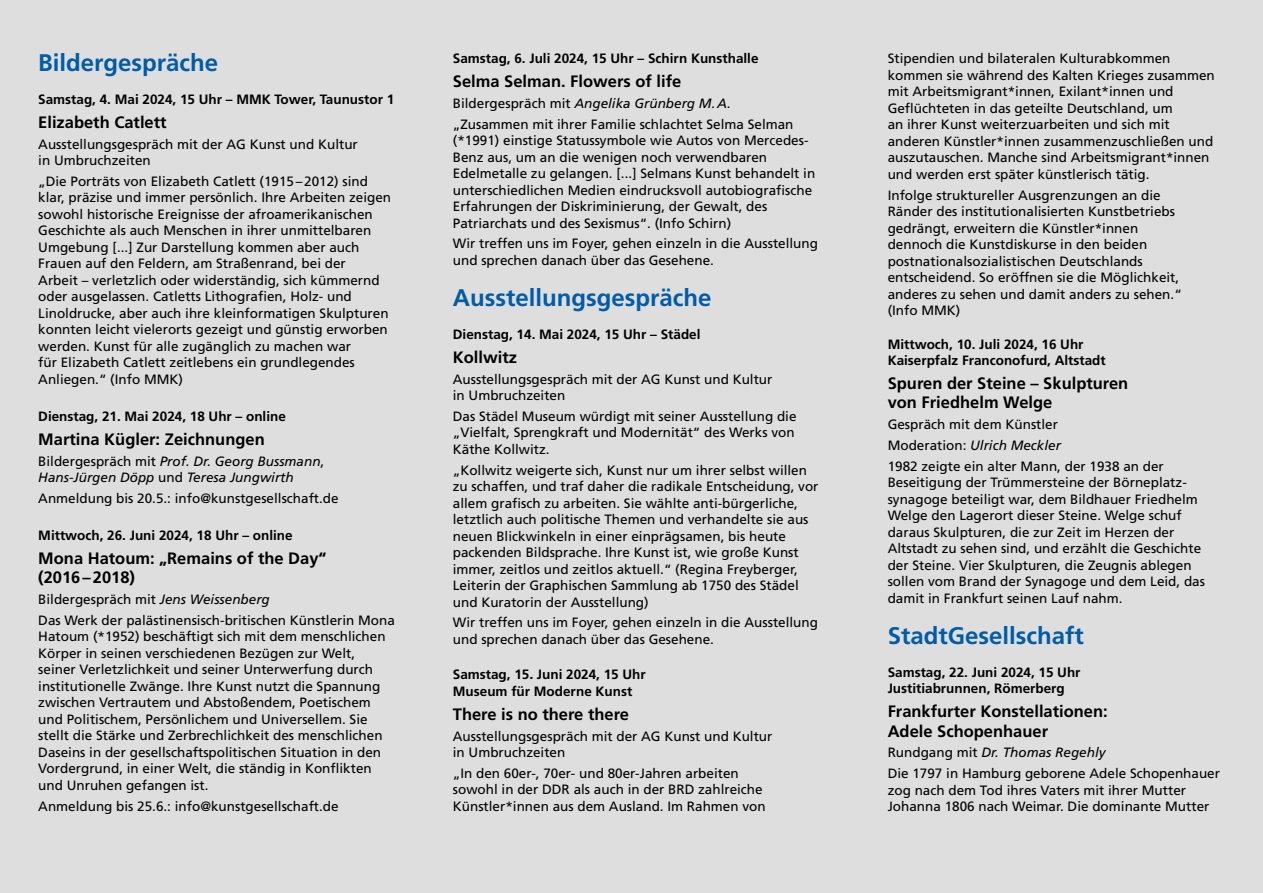
<style>
.page{position:relative;width:1263px;height:893px;background:#dedede}
.page>*{position:absolute;margin:0;border:0;box-sizing:border-box;transform-origin:0 0}
.t1{font:700 24px "Frutiger LT Std";color:#005ca8}
.t2{font:700 16.5px/19.5px "Frutiger LT Std";color:#000}
.t3{font:13.5px/16.5px "Frutiger LT Std";color:#000}
.t4{font:700 13.5px/16.5px "Frutiger LT Std";color:#000}
.t5{font:italic 13.5px/16.5px "Frutiger LT Std";color:#000}
.t6{font:300 13.5px "Frutiger LT Std";color:#000}
.s1{font-style:normal}
.s2{font-style:italic}
</style>
<div class="page">
<h1 class="t1" style="left:38px;top:49px;width:182px">Bildergespräche</h1>
<p class="t4" style="left:38px;top:91px;width:357px">Samstag, 4. Mai 2024, 15 Uhr – MMK Tower, Taunustor 1</p>
<p class="t2" style="left:38px;top:113px;width:130px">Elizabeth Catlett</p>
<p class="t3" style="left:38px;top:136px;width:321px">Ausstellungsgespräch mit der AG Kunst und Kultur in Umbruchzeiten</p>
<p class="t3" style="left:38px;top:173px;width:354px">„Die Porträts von Elizabeth Catlett (1915–2012) sind klar, präzise und immer persönlich. Ihre Arbeiten zeigen sowohl historische Ereignisse der afroamerikanischen Geschichte als auch Menschen in ihrer unmittelbaren Umgebung [...] Zur Darstellung kommen aber auch Frauen auf den Feldern, am Straßenrand, bei der<br>Arbeit – verletzlich oder widerständig, sich kümmernd oder ausgelassen. Catletts Lithografien, Holz- und Linoldrucke, aber auch ihre kleinformatigen Skulpturen konnten leicht vielerorts gezeigt und günstig erworben werden. Kunst für alle zugänglich zu machen war<br>für Elizabeth Catlett zeitlebens ein grundlegendes Anliegen.“ (Info MMK)</p>
<p class="t4" style="left:38px;top:408px;width:249px">Dienstag, 21. Mai 2024, 18 Uhr – online</p>
<p class="t2" style="left:38px;top:430px;width:228px">Martina Kügler: Zeichnungen</p>
<p class="t5" style="left:38px;top:453px;width:288px"><span class="s1">Bildergespräch mit</span> Prof. Dr. Georg Bussmann<span class="s1">,<br></span>Hans-Jürgen Döpp <span class="s1">und</span> Teresa Jungwirth</p>
<p class="t3" style="left:38px;top:490px;width:302px">Anmeldung bis 20.5.: info@kunstgesellschaft.de</p>
<p class="t4" style="left:38px;top:527px;width:256px">Mittwoch, 26. Juni 2024, 18 Uhr – online</p>
<p class="t2" style="left:38px;top:549px;width:290px">Mona Hatoum: „Remains of the Day“ (2016–2018)</p>
<p class="t3" style="left:38px;top:589px;width:358px;line-height:20.7px">Bildergespräch mit <span class="s2">Jens Weissenberg<br></span>Das Werk der palästinensisch-britischen Künstlerin Mona</p>
<p class="t3" style="left:38px;top:629px;width:349px">Hatoum (*1952) beschäftigt sich mit dem menschlichen Körper in seinen verschiedenen Bezügen zur Welt, seiner Verletzlichkeit und seiner Unterwerfung durch institutionelle Zwänge. Ihre Kunst nutzt die Spannung zwischen Vertrautem und Abstoßendem, Poetischem und Politischem, Persönlichem und Universellem. Sie stellt die Stärke und Zerbrechlichkeit des menschlichen Daseins in der gesellschaftspolitischen Situation in den Vordergrund, in einer Welt, die ständig in Konflikten und Unruhen gefangen ist.</p>
<p class="t3" style="left:38px;top:798px;width:302px">Anmeldung bis 25.6.: info@kunstgesellschaft.de</p>
<p class="t4" style="left:453px;top:50px;width:307px">Samstag, 6. Juli 2024, 15 Uhr – Schirn Kunsthalle</p>
<p class="t2" style="left:453px;top:72px;width:230px">Selma Selman. Flowers of life</p>
<p class="t3" style="left:453px;top:93px;width:342px;line-height:20.7px">Bildergespräch mit <span class="s2">Angelika Grünberg M. A</span>. „Zusammen mit ihrer Familie schlachtet Selma Selman</p>
<p class="t3" style="left:453px;top:132px;width:364px">(*1991) einstige Statussymbole wie Autos von Mercedes-Benz aus, um an die wenigen noch verwendbaren Edelmetalle zu gelangen. [...] Selmans Kunst behandelt in unterschiedlichen Medien eindrucksvoll autobiografische Erfahrungen der Diskriminierung, der Gewalt, des Patriarchats und des Sexismus“. (Info Schirn)</p>
<p class="t3" style="left:453px;top:235px;width:367px">Wir treffen uns im Foyer, gehen einzeln in die Ausstellung und sprechen danach über das Gesehene.</p>
<h1 class="t1" style="left:453px;top:284px;width:260px">Ausstellungsgespräche</h1>
<p class="t4" style="left:453px;top:326px;width:249px">Dienstag, 14. Mai 2024, 15 Uhr – Städel</p>
<p class="t2" style="left:453px;top:347px;width:66px">Kollwitz</p>
<p class="t3" style="left:453px;top:371px;width:321px">Ausstellungsgespräch mit der AG Kunst und Kultur in Umbruchzeiten</p>
<p class="t3" style="left:453px;top:408px;width:345px">Das Städel Museum würdigt mit seiner Ausstellung die „Vielfalt, Sprengkraft und Modernität“ des Werks von<br>Käthe Kollwitz.</p>
<p class="t3" style="left:453px;top:462px;width:367px">„Kollwitz weigerte sich, Kunst nur um ihrer selbst willen zu schaffen, und traf daher die radikale Entscheidung, vor allem grafisch zu arbeiten. Sie wählte anti-bürgerliche, letztlich auch politische Themen und verhandelte sie aus neuen Blickwinkeln in einer einprägsamen, bis heute packenden Bildsprache. Ihre Kunst ist, wie große Kunst immer, zeitlos und zeitlos aktuell.“ (Regina Freyberger, Leiterin der Graphischen Sammlung ab 1750 des Städel und Kuratorin der Ausstellung)</p>
<p class="t3" style="left:453px;top:614px;width:367px">Wir treffen uns im Foyer, gehen einzeln in die Ausstellung und sprechen danach über das Gesehene.</p>
<p class="t4" style="left:453px;top:667px;width:194px">Samstag, 15 Juni 2024, 15 Uhr<br>Museum für Moderne Kunst</p>
<p class="t2" style="left:453px;top:704px;width:178px">There is no there there</p>
<p class="t3" style="left:453px;top:728px;width:321px">Ausstellungsgespräch mit der AG Kunst und Kultur in Umbruchzeiten</p>
<p class="t3" style="left:453px;top:765px;width:314px">„In den 60er-, 70er- und 80er-Jahren arbeiten sowohl in der DDR als auch in der BRD zahlreiche<br>Künstler*innen aus dem Ausland. Im Rahmen von</p>
<p class="t6" style="left:530px;top:666px;width:5px">.</p>
<p class="t3" style="left:888px;top:50px;width:329px">Stipendien und bilateralen Kulturabkommen kommen sie während des Kalten Krieges zusammen mit Arbeitsmigrant*innen, Exilant*innen und Geflüchteten in das geteilte Deutschland, um<br>an ihrer Kunst weiterzuarbeiten und sich mit anderen Künstler*innen zusammenzuschließen und auszutauschen. Manche sind Arbeitsmigrant*innen und werden erst später künstlerisch tätig.</p>
<p class="t3" style="left:888px;top:187px;width:296px">Infolge struktureller Ausgrenzungen an die Ränder des institutionalisierten Kunstbetriebs gedrängt, erweitern die Künstler*innen dennoch die Kunstdiskurse in den beiden postnationalsozialistischen Deutschlands entscheidend. So eröffnen sie die Möglichkeit, anderes zu sehen und damit anders zu sehen.“ (Info MMK)</p>
<p class="t4" style="left:888px;top:336px;width:220px">Mittwoch, 10. Juli 2024, 16 Uhr<br>Kaiserpfalz Franconofurd, Altstadt</p>
<p class="t2" style="left:888px;top:373px;width:242px">Spuren der Steine – Skulpturen von Friedhelm Welge</p>
<p class="t3" style="left:888px;top:414px;width:278px;line-height:20.7px">Gespräch mit dem Künstler<br>Moderation: <span class="s2">Ulrich Meckler<br></span>1982 zeigte ein alter Mann, der 1938 an der</p>
<p class="t3" style="left:888px;top:474px;width:319px">Beseitigung der Trümmersteine der Börneplatz&shy;synagoge beteiligt war, dem Bildhauer Friedhelm Welge den Lagerort dieser Steine. Welge schuf daraus Skulpturen, die zur Zeit im Herzen der Altstadt zu sehen sind, und erzählt die Geschichte der Steine. Vier Skulpturen, die Zeugnis ablegen sollen vom Brand der Synagoge und dem Leid, das damit in Frankfurt seinen Lauf nahm.</p>
<h1 class="t1" style="left:888px;top:621px;width:198px">StadtGesellschaft</h1>
<p class="t4" style="left:888px;top:664px;width:194px">Samstag, 22. Juni 2024, 15 Uhr<br>Justitiabrunnen, Römerberg</p>
<p class="t2" style="left:888px;top:702px;width:222px">Frankfurter Konstellationen:<br>Adele Schopenhauer</p>
<p class="t3" style="left:888px;top:742px;width:334px;line-height:20.7px">Rundgang mit <span class="s2">Dr. Thomas Regehly<br></span>Die 1797 in Hamburg geborene Adele Schopenhauer</p>
<p class="t3" style="left:888px;top:782px;width:323px">zog nach dem Tod ihres Vaters mit ihrer Mutter<br>Johanna 1806 nach Weimar. Die dominante Mutter</p>
</div>
